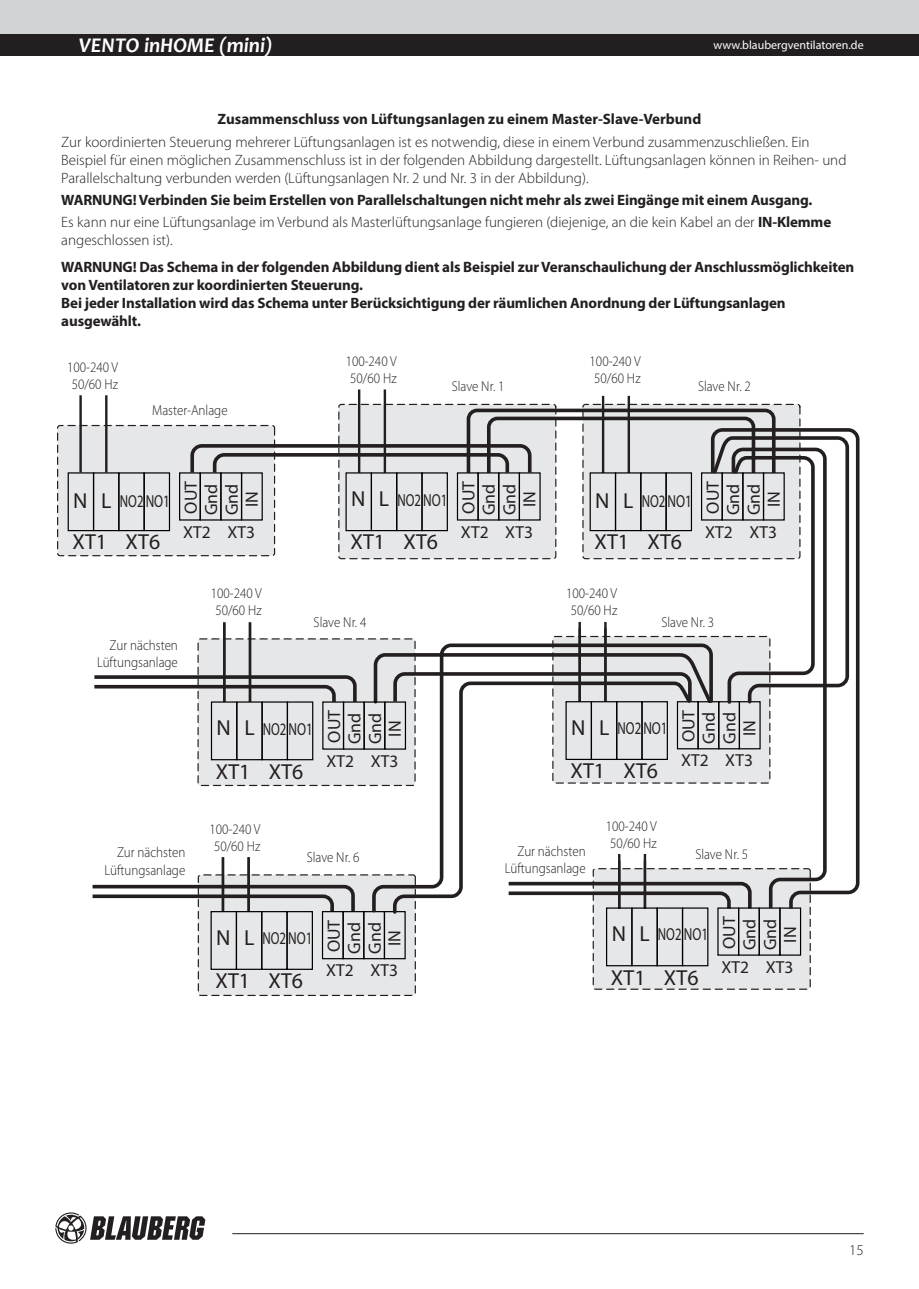
<style>
.page{position:relative;width:919px;height:1289px;background:#fff}
.page>*{position:absolute;margin:0;border:0;box-sizing:border-box;transform-origin:0 0}
.t1{font:21.75px "Myriad Pro";letter-spacing:.005em;color:#231f20}
.t2{font:italic 700 21px "Candara";color:#fff}
.t3{font:17.7px/20.2px "Myriad Pro";color:#231f20;text-align:center}
.t4{font:17.4px "Myriad Pro";color:#231f20;scale:.73 1}
.t5{font:17.4px "Myriad Pro";color:#231f20}
.t6{font:700 15px/18px "Myriad Pro";letter-spacing:-.01em;color:#231f20}
.t7{font:300 15px/18px "Myriad Pro";color:#231f20}
.t8{font:300 14.4px/17.4px "Myriad Pro";color:#231f20;text-align:center;scale:.9 1}
.t9{font:12px "Myriad Pro";color:#fff}
.s1{font-weight:300}
.s2{font-size:21.75px}
</style>
<div class="page">
<div style="left:0;top:0;width:918px;height:34px;background:#d1d2d4"></div>
<div style="left:0;top:34px;width:918px;height:21px;background:#231f20"></div>
<svg style="left:55px;top:1212px;width:150px;height:31px"></svg>
<hr style="left:232px;top:1233px;width:631px;height:1px;background:#231f20">
<div style="left:58px;top:425px;width:216px;height:130px;background:#e6e7e9;border-radius:2px"></div>
<div style="left:593px;top:868px;width:217px;height:121px;background:#e6e7e9;border-radius:2px"></div>
<div style="left:592px;top:868px;width:218px;height:121px;border:1px dashed #231f20;border-radius:2px"></div>
<hr style="left:79px;top:395px;width:3px;height:77px;background:#231f20">
<hr style="left:105px;top:395px;width:2px;height:77px;background:#231f20">
<hr style="left:358px;top:389px;width:2px;height:84px;background:#231f20">
<hr style="left:383px;top:389px;width:3px;height:84px;background:#231f20">
<hr style="left:602px;top:396px;width:2px;height:77px;background:#231f20">
<hr style="left:627px;top:396px;width:3px;height:77px;background:#231f20">
<div style="left:68px;top:472px;width:26px;height:59px;border:1px solid #000001"></div>
<div style="left:738px;top:907px;width:21px;height:48px;border:1px solid #000001"></div>
<div style="left:758px;top:907px;width:22px;height:48px;border:1px solid #000001"></div>
<div style="left:779px;top:907px;width:22px;height:48px;border:1px solid #000001"></div>
<div style="left:606px;top:907px;width:26px;height:59px;border:1px solid #000001"></div>
<div style="left:631px;top:907px;width:26px;height:59px;border:1px solid #000001"></div>
<div style="left:656px;top:907px;width:27px;height:59px;border:1px solid #000001"></div>
<div style="left:682px;top:907px;width:26px;height:59px;border:1px solid #000001"></div>
<div style="left:198px;top:874px;width:217px;height:121px;background:#e6e7e9;border-radius:2px"></div>
<div style="left:198px;top:874px;width:218px;height:122px;border:1px dashed #231f20;border-radius:2px"></div>
<div style="left:322px;top:911px;width:22px;height:48px;border:1px solid #000001"></div>
<div style="left:342px;top:911px;width:22px;height:48px;border:1px solid #000001"></div>
<div style="left:363px;top:911px;width:22px;height:48px;border:1px solid #000001"></div>
<div style="left:384px;top:911px;width:21px;height:48px;border:1px solid #000001"></div>
<div style="left:210px;top:911px;width:27px;height:58px;border:1px solid #000001"></div>
<div style="left:236px;top:911px;width:26px;height:58px;border:1px solid #000001"></div>
<div style="left:261px;top:911px;width:26px;height:58px;border:1px solid #000001"></div>
<div style="left:286px;top:911px;width:27px;height:58px;border:1px solid #000001"></div>
<svg style="left:850px;top:428px;width:10px;height:466px"></svg>
<svg style="left:89px;top:407px;width:761px;height:508px"></svg>
<svg style="left:370px;top:641px;width:344px;height:273px"></svg>
<h2 class="t2" style="left:79px;top:32px;width:195px">VENTO inHOME (mini)</h2>
<p class="t9" style="left:713px;top:38px;width:152px">www.blaubergventilatoren.de</p>
<p class="t6" style="left:217px;top:109px;width:485px">Zusammenschluss von Lüftungsanlagen zu einem Master-Slave-Verbund</p>
<p class="t7" style="left:61px;top:133px;width:786px">Zur koordinierten Steuerung mehrerer Lüftungsanlagen ist es notwendig, diese in einem Verbund zusammenzuschließen. Ein<br>Beispiel für einen möglichen Zusammenschluss ist in der folgenden Abbildung dargestellt. Lüftungsanlagen können in Reihen- und<br>Parallelschaltung verbunden werden (Lüftungsanlagen Nr. 2 und Nr. 3 in der Abbildung).</p>
<p class="t6" style="left:61px;top:188px;width:771px;line-height:22.2px">WARNUNG! Verbinden Sie beim Erstellen von Parallelschaltungen nicht mehr als zwei Eingänge mit einem Ausgang.<br><span class="s1">Es kann nur eine Lüftungsanlage im Verbund als Masterlüftungsanlage fungieren (diejenige, an die kein Kabel an der</span> IN-Klemme</p>
<p class="t7" style="left:61px;top:232px;width:113px">angeschlossen ist).</p>
<p class="t6" style="left:61px;top:257px;width:794px">WARNUNG! Das Schema in der folgenden Abbildung dient als Beispiel zur Veranschaulichung der Anschlussmöglichkeiten von Ventilatoren zur koordinierten Steuerung.<br>Bei jeder Installation wird das Schema unter Berücksichtigung der räumlichen Anordnung der Lüftungsanlagen ausgewählt.</p>
<p class="t8" style="left:67px;top:358px;width:58px">100-240 V<br>50/60 Hz</p>
<p class="t8" style="left:345px;top:352px;width:58px">100-240 V<br>50/60 Hz</p>
<p class="t8" style="left:152px;top:401px;width:85px">Master-Anlage</p>
<p class="t8" style="left:589px;top:352px;width:58px">100-240 V<br>50/60 Hz</p>
<p class="t8" style="left:451px;top:378px;width:60px">Slave Nr. 1</p>
<p class="t8" style="left:698px;top:378px;width:60px">Slave Nr. 2</p>
<p class="t4" style="left:73px;top:490px;width:134px"><span class="s2">N L</span> NO2 NO1</p>
<h1 class="t1" style="left:125px;top:528px;width:36px">XT6</h1>
<h1 class="t1" style="left:72px;top:528px;width:36px">XT1</h1>
<p class="t3" style="left:180px;top:515px;width:35px;rotate:-90deg">OUT<br>Gnd<br>Gnd<br>IN</p>
<p class="t5" style="left:183px;top:521px;width:73px">XT2 XT3</p>
<h1 class="t1" style="left:351px;top:485px;width:40px">N L</h1>
<h1 class="t1" style="left:350px;top:528px;width:36px">XT1</h1>
<p class="t3" style="left:458px;top:515px;width:35px;rotate:-90deg">OUT<br>Gnd<br>Gnd<br>IN</p>
<p class="t5" style="left:461px;top:521px;width:73px">XT2 XT3</p>
<h1 class="t1" style="left:595px;top:487px;width:40px">N L</h1>
<p class="t4" style="left:397px;top:489px;width:70px">NO2 NO1</p>
<p class="t4" style="left:641px;top:491px;width:70px">NO2 NO1</p>
<h1 class="t1" style="left:403px;top:528px;width:36px">XT6</h1>
<h1 class="t1" style="left:594px;top:528px;width:36px">XT1</h1>
<h1 class="t1" style="left:647px;top:528px;width:36px">XT6</h1>
<p class="t3" style="left:702px;top:515px;width:35px;rotate:-90deg">OUT<br>Gnd<br>Gnd<br>IN</p>
<p class="t5" style="left:705px;top:521px;width:73px">XT2 XT3</p>
<p class="t8" style="left:211px;top:584px;width:58px">100-240 V<br>50/60 Hz</p>
<p class="t8" style="left:566px;top:584px;width:58px">100-240 V<br>50/60 Hz</p>
<p class="t8" style="left:313px;top:614px;width:60px">Slave Nr. 4</p>
<p class="t8" style="left:661px;top:614px;width:60px">Slave Nr. 3</p>
<p class="t8" style="left:97px;top:636px;width:91px;text-align:right">Zur nächsten<br>Lüftungsanlage</p>
<p class="t8" style="left:104px;top:844px;width:91px;text-align:right">Zur nächsten<br>Lüftungsanlage</p>
<h1 class="t1" style="left:216px;top:714px;width:40px">N L</h1>
<h1 class="t1" style="left:216px;top:757px;width:36px">XT1</h1>
<p class="t3" style="left:323px;top:744px;width:35px;rotate:-90deg">OUT<br>Gnd<br>Gnd<br>IN</p>
<p class="t5" style="left:326px;top:750px;width:73px">XT2 XT3</p>
<h1 class="t1" style="left:571px;top:714px;width:40px">N L</h1>
<p class="t4" style="left:263px;top:718px;width:70px">NO2 NO1</p>
<p class="t4" style="left:617px;top:717px;width:70px">NO2 NO1</p>
<h1 class="t1" style="left:570px;top:757px;width:36px">XT1</h1>
<h1 class="t1" style="left:623px;top:757px;width:36px">XT6</h1>
<h1 class="t1" style="left:269px;top:757px;width:36px">XT6</h1>
<p class="t3" style="left:678px;top:743px;width:35px;rotate:-90deg">OUT<br>Gnd<br>Gnd<br>IN</p>
<p class="t5" style="left:681px;top:750px;width:73px">XT2 XT3</p>
<p class="t8" style="left:209px;top:820px;width:58px">100-240 V<br>50/60 Hz</p>
<p class="t8" style="left:307px;top:848px;width:60px">Slave Nr. 6</p>
<p class="t8" style="left:505px;top:842px;width:91px;text-align:right">Zur nächsten<br>Lüftungsanlage</p>
<p class="t8" style="left:605px;top:817px;width:58px">100-240 V<br>50/60 Hz</p>
<p class="t8" style="left:695px;top:845px;width:60px">Slave Nr. 5</p>
<h1 class="t1" style="left:216px;top:924px;width:40px">N L</h1>
<h1 class="t1" style="left:215px;top:967px;width:36px">XT1</h1>
<p class="t3" style="left:323px;top:953px;width:35px;rotate:-90deg">OUT<br>Gnd<br>Gnd<br>IN</p>
<p class="t5" style="left:326px;top:959px;width:73px">XT2 XT3</p>
<h1 class="t1" style="left:611px;top:920px;width:40px">N L</h1>
<p class="t4" style="left:262px;top:927px;width:70px">NO2 NO1</p>
<p class="t4" style="left:658px;top:923px;width:70px">NO2 NO1</p>
<h1 class="t1" style="left:611px;top:963px;width:36px">XT1</h1>
<h1 class="t1" style="left:663px;top:963px;width:36px">XT6</h1>
<h1 class="t1" style="left:268px;top:967px;width:36px">XT6</h1>
<p class="t3" style="left:718px;top:950px;width:35px;rotate:-90deg">OUT<br>Gnd<br>Gnd<br>IN</p>
<p class="t5" style="left:721px;top:956px;width:73px">XT2 XT3</p>
<p class="t7" style="left:849px;top:1240px;width:16px">15</p>
</div>
